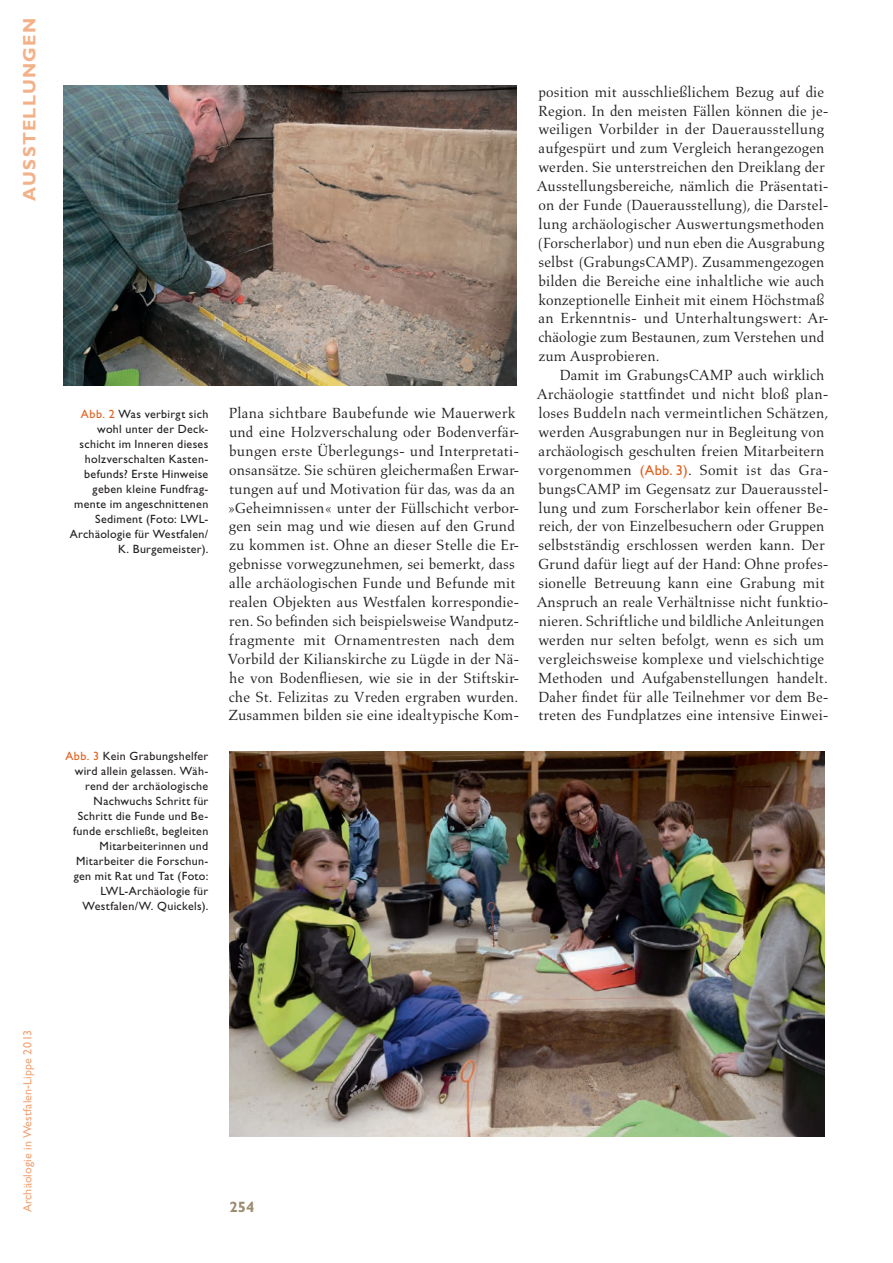
<style>
.page{position:relative;width:893px;height:1263px;background:#fff}
.page>*{position:absolute;margin:0;border:0;box-sizing:border-box;transform-origin:0 0}
.t1{font:18px "Gill Sans Std Bold 13";letter-spacing:.07em;color:#f2b188}
.t2{font:15px/18.9px "Aldus LT Std";letter-spacing:.005em;color:#231f20}
.t3{font:700 15px "Gill Sans Std";color:#9c8c6f}
.t4{font:12px/15px "Gill Sans Std";letter-spacing:.025em;color:#231f20;text-align:right}
.t5{font:12px "Gill Sans Std 13";letter-spacing:.01em;color:#f0a578}
.s1{color:#e1601e}
.s2{font-family:"Gill Sans Std";font-size:14.4px;color:#e1601e}
</style>
<div class="page">
<img style="left:64px;top:85px;width:453px;height:300px">
<img style="left:230px;top:751px;width:595px;height:385px">
<p class="t1" style="left:19px;top:201px;width:184px;rotate:-90deg">AUSSTELLUNGEN</p>
<p class="t4" style="left:70px;top:406px;width:140px"><span class="s1">Abb. 2</span> Was verbirgt sich wohl unter der Deck&shy;schicht im Inneren dieses holzverschalten Kasten&shy;befunds? Erste Hinweise geben kleine Fundfrag&shy;mente im angeschnittenen<br>Sediment (Foto: LWL-<br>Archäologie für Westfalen/<br>K. Burgemeister).</p>
<p class="t4" style="left:65px;top:748px;width:144px"><span class="s1">Abb. 3</span> Kein Grabungshelfer wird allein gelassen. Wäh&shy;rend der archäologische<br>Nachwuchs Schritt für<br>Schritt die Funde und Be&shy;funde erschließt, begleiten<br>Mitarbeiterinnen und<br>Mitarbeiter die Forschun&shy;gen mit Rat und Tat (Foto:<br>LWL-Archäologie für<br>Westfalen/W. Quickels).</p>
<p class="t2" style="left:228px;top:404px;width:293px">Plana sichtbare Baubefunde wie Mauerwerk und eine Holzverschalung oder Bodenverfär&shy;bungen erste Überlegungs- und Interpretati&shy;onsansätze. Sie schüren gleichermaßen Erwar&shy;tungen auf und Motivation für das, was da an »Geheimnissen« unter der Füllschicht verbor&shy;gen sein mag und wie diesen auf den Grund zu kommen ist. Ohne an dieser Stelle die Er&shy;gebnisse vorwegzunehmen, sei bemerkt, dass alle archäologischen Funde und Befunde mit realen Objekten aus Westfalen korrespondie&shy;ren. So befinden sich beispielsweise Wandputz&shy;fragmente mit Ornamentresten nach dem Vorbild der Kilianskirche zu Lügde in der Nä&shy;he von Bodenfliesen, wie sie in der Stiftskir&shy;che St. Felizitas zu Vreden ergraben wurden.<br>Zusammen bilden sie eine idealtypische Kom-</p>
<p class="t2" style="left:537px;top:82px;width:294px">position mit ausschließlichem Bezug auf die Region. In den meisten Fällen können die je&shy;weiligen Vorbilder in der Dauerausstellung aufgespürt und zum Vergleich herangezogen werden. Sie unterstreichen den Dreiklang der Ausstellungsbereiche, nämlich die Präsentati&shy;on der Funde (Dauerausstellung), die Darstel&shy;lung archäologischer Auswertungsmethoden (Forscherlabor) und nun eben die Ausgrabung selbst (GrabungsCAMP). Zusammengezogen bilden die Bereiche eine inhaltliche wie auch konzeptionelle Einheit mit einem Höchstmaß an Erkenntnis- und Unterhaltungswert: Ar&shy;chäologie zum Bestaunen, zum Verstehen und zum Ausprobieren.</p>
<p class="t2" style="left:537px;top:366px;width:294px;text-indent:23px">Damit im GrabungsCAMP auch wirklich Archäologie stattfindet und nicht bloß plan&shy;loses Buddeln nach vermeintlichen Schätzen, werden Ausgrabungen nur in Begleitung von archäologisch geschulten freien Mitarbeitern vorgenommen <span class="s2">(Abb. 3)</span>. Somit ist das Gra&shy;bungsCAMP im Gegensatz zur Dauerausstel&shy;lung und zum Forscherlabor kein offener Be&shy;reich, der von Einzelbesuchern oder Gruppen selbstständig erschlossen werden kann. Der Grund dafür liegt auf der Hand: Ohne profes&shy;sionelle Betreuung kann eine Grabung mit Anspruch an reale Verhältnisse nicht funktio&shy;nieren. Schriftliche und bildliche Anleitungen werden nur selten befolgt, wenn es sich um vergleichsweise komplexe und vielschichtige Methoden und Aufgabenstellungen handelt.<br>Daher findet für alle Teilnehmer vor dem Be&shy;treten des Fundplatzes eine intensive Einwei-</p>
<p class="t5" style="left:21px;top:1212px;width:184px;rotate:-90deg">Archäologie in Westfalen-Lippe 2013</p>
<p class="t3" style="left:230px;top:1198px;width:26px">254</p>
</div>
